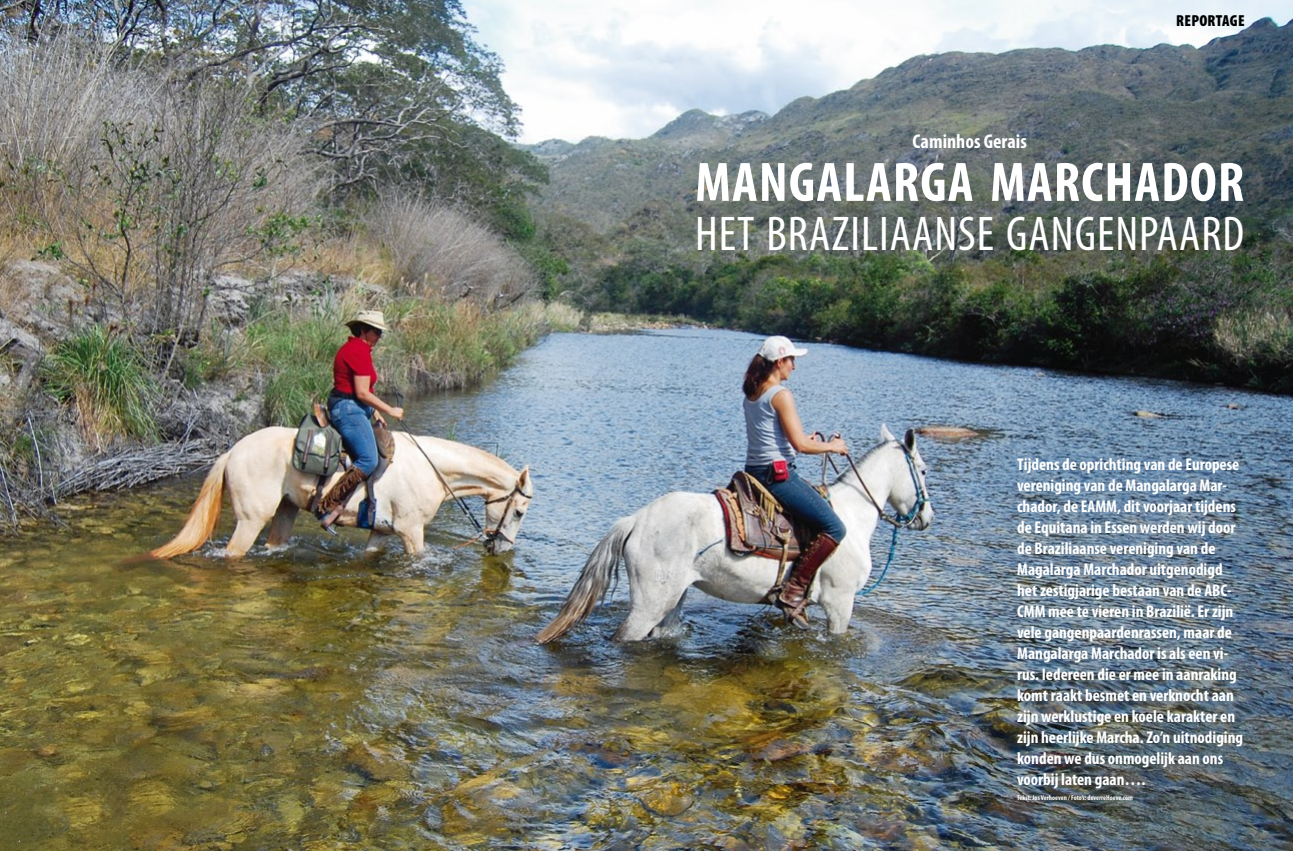
<style>
.page{position:relative;width:1293px;height:851px;background:#fff}
.page>*{position:absolute;margin:0;border:0;box-sizing:border-box;transform-origin:0 0}
.t1{font:700 condensed 56px "Myriad Pro";letter-spacing:.02em;color:#fff}
.t2{font:condensed 49px "Myriad Pro";letter-spacing:.02em;color:#fff}
.t3{font:700 condensed 20px "Myriad Pro";color:#fff}
.t4{font:700 condensed 17px/21px "Myriad Pro";color:#fff}
.t5{font:900 condensed 16px "Myriad Pro";letter-spacing:.02em;color:#000}
.t6{font:700 condensed 7px "Myriad Pro";letter-spacing:-.005em;color:#fff}
</style>
<div class="page">
<img style="left:0;top:0;width:1293px;height:850px">
<p class="t5" style="left:1176px;top:12px;width:70px">REPORTAGE</p>
<p class="t3" style="left:912px;top:129px;width:116px">Caminhos Gerais</p>
<h1 class="t1" style="left:695px;top:147px;width:550px">Mangalarga Marchador</h1>
<h2 class="t2" style="left:695px;top:204px;width:550px">HET BRAZILIAANSE GANGENPAARD</h2>
<p class="t4" style="left:1017px;top:453px;width:227px">Tijdens de oprichting van de Europese vereniging van de Mangalarga Mar&shy;chador, de EAMM, dit voorjaar tijdens de Equitana in Essen werden wij door de Braziliaanse vereniging van de Magalarga Marchador uitgenodigd het zestigjarige bestaan van de ABC-CMM mee te vieren in Brazilië. Er zijn vele gangenpaardenrassen, maar de Mangalarga Marchador is als een vi&shy;rus. Iedereen die er mee in aanraking komt raakt besmet en verknocht aan zijn werklustige en koele karakter en zijn heerlijke Marcha. Zo’n uitnodiging konden we dus onmogelijk aan ons voorbij laten gaan….</p>
<p class="t6" style="left:1017px;top:793px;width:117px">Tekst: Jos Verhoeven / Foto’s: deverreHoeve.com</p>
</div>
